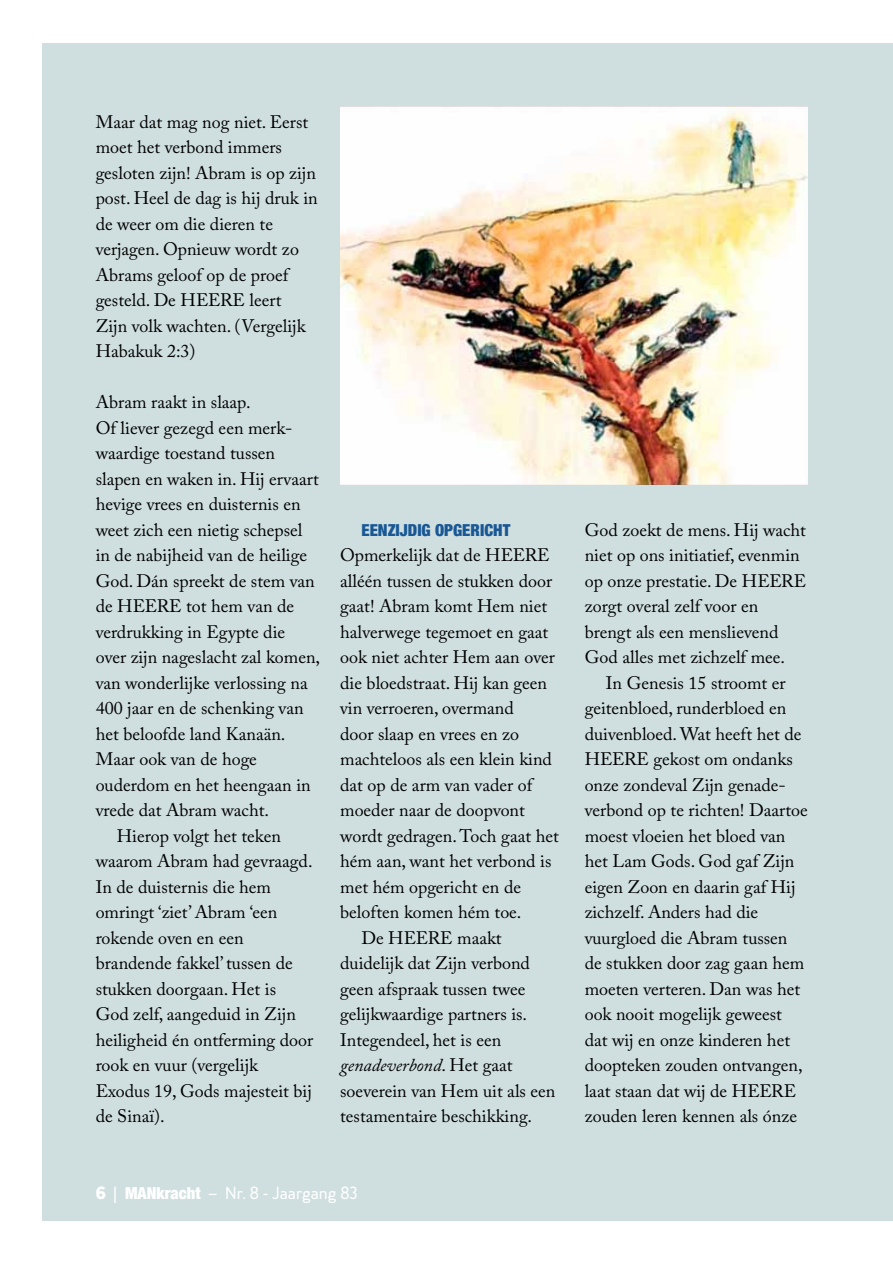
<style>
.page{position:relative;width:893px;height:1263px;background:#fff}
.page>*{position:absolute;margin:0;border:0;box-sizing:border-box;transform-origin:0 0}
.t1{font:18px/25.5px "Adobe Caslon Pro";color:#000}
.t2{font:italic 18px "Adobe Caslon Pro";color:#000}
.t3{font:16.5px "Merlo Neue";color:#fff}
.t4{font:900 condensed 16.5px "Helvetica Neue";color:#195895}
.t5{font:900 condensed 16.5px "Helvetica Neue";color:#fff}
.s1{font-style:normal}
.s2{font-family:"Merlo Neue";font-weight:700;font-stretch:normal}
.s3{font-family:"Merlo Neue";font-weight:400;font-stretch:normal}
.s4{font-family:"Helvetica Neue";font-weight:900;font-stretch:condensed}
</style>
<div class="page">
<div style="left:43px;top:43px;width:850px;height:1177px;background:#cfdedf"></div>
<img style="left:340px;top:106px;width:468px;height:379px">
<p class="t1" style="left:96px;top:109px;width:224px">Maar dat mag nog niet. Eerst moet het verbond immers gesloten zijn! Abram is op zijn post. Heel de dag is hij druk in de weer om die dieren te verjagen. Opnieuw wordt zo<br>Abrams geloof op de proef gesteld. De HEERE leert<br>Zijn volk wachten. (Vergelijk<br>Habakuk 2:3)</p>
<p class="t1" style="left:96px;top:389px;width:156px">Abram raakt in slaap.</p>
<p class="t1" style="left:96px;top:415px;width:198px">Of liever gezegd een merk-</p>
<p class="t1" style="left:96px;top:440px;width:181px">waardige toestand tussen</p>
<p class="t1" style="left:96px;top:466px;width:225px">slapen en waken in. Hij ervaart</p>
<p class="t1" style="left:96px;top:491px;width:206px">hevige vrees en duisternis en</p>
<p class="t1" style="left:96px;top:517px;width:208px">weet zich een nietig schepsel</p>
<p class="t1" style="left:96px;top:542px;width:213px">in de nabijheid van de heilige</p>
<p class="t1" style="left:96px;top:568px;width:221px">God. Dán spreekt de stem van</p>
<p class="t1" style="left:96px;top:593px;width:200px">de HEERE tot hem van de</p>
<p class="t1" style="left:96px;top:619px;width:191px">verdrukking in Egypte die</p>
<p class="t1" style="left:96px;top:644px;width:226px">over zijn nageslacht zal komen,</p>
<p class="t1" style="left:96px;top:670px;width:214px">van wonderlijke verlossing na</p>
<p class="t1" style="left:96px;top:695px;width:210px">400 jaar en de schenking van</p>
<p class="t1" style="left:96px;top:721px;width:191px">het beloofde land Kanaän.</p>
<p class="t1" style="left:96px;top:746px;width:163px">Maar ook van de hoge</p>
<p class="t1" style="left:96px;top:772px;width:217px">ouderdom en het heengaan in</p>
<p class="t1" style="left:96px;top:797px;width:175px">vrede dat Abram wacht.</p>
<p class="t1" style="left:117px;top:823px;width:166px">Hierop volgt het teken</p>
<p class="t1" style="left:96px;top:848px;width:218px">waarom Abram had gevraagd.</p>
<p class="t1" style="left:96px;top:874px;width:177px">In de duisternis die hem</p>
<p class="t1" style="left:96px;top:899px;width:183px">omringt ‘ziet’ Abram ‘een</p>
<p class="t1" style="left:96px;top:925px;width:149px">rokende oven en een</p>
<p class="t1" style="left:96px;top:950px;width:199px">brandende fakkel’ tussen de</p>
<p class="t1" style="left:96px;top:976px;width:182px">stukken doorgaan. Het is</p>
<p class="t1" style="left:96px;top:1001px;width:202px">God zelf, aangeduid in Zijn</p>
<p class="t1" style="left:96px;top:1027px;width:219px">heiligheid én ontferming door</p>
<p class="t1" style="left:96px;top:1052px;width:164px">rook en vuur (vergelijk</p>
<p class="t1" style="left:96px;top:1078px;width:218px">Exodus 19, Gods majesteit bij</p>
<p class="t1" style="left:96px;top:1103px;width:71px">de Sinaï).</p>
<p class="t4" style="left:361px;top:520px;width:150px">EENZIJDIG OPGERICHT</p>
<p class="t1" style="left:340px;top:542px;width:211px">Opmerkelijk dat de HEERE</p>
<p class="t1" style="left:340px;top:568px;width:213px">alléén tussen de stukken door</p>
<p class="t1" style="left:340px;top:593px;width:208px">gaat! Abram komt Hem niet</p>
<p class="t1" style="left:340px;top:619px;width:210px">halverwege tegemoet en gaat</p>
<p class="t1" style="left:340px;top:644px;width:216px">ook niet achter Hem aan over</p>
<p class="t1" style="left:340px;top:670px;width:208px">die bloedstraat. Hij kan geen</p>
<p class="t1" style="left:340px;top:695px;width:175px">vin verroeren, overmand</p>
<p class="t1" style="left:340px;top:721px;width:181px">door slaap en vrees en zo</p>
<p class="t1" style="left:340px;top:746px;width:213px">machteloos als een klein kind</p>
<p class="t1" style="left:340px;top:772px;width:194px">dat op de arm van vader of</p>
<p class="t1" style="left:340px;top:797px;width:186px">moeder naar de doopvont</p>
<p class="t1" style="left:340px;top:823px;width:220px">wordt gedragen. Toch gaat het</p>
<p class="t1" style="left:340px;top:848px;width:213px">hém aan, want het verbond is</p>
<p class="t1" style="left:340px;top:874px;width:182px">met hém opgericht en de</p>
<p class="t1" style="left:340px;top:899px;width:183px">beloften komen hém toe.</p>
<p class="t1" style="left:361px;top:925px;width:142px">De HEERE maakt</p>
<p class="t1" style="left:340px;top:950px;width:191px">duidelijk dat Zijn verbond</p>
<p class="t1" style="left:340px;top:976px;width:187px">geen afspraak tussen twee</p>
<p class="t1" style="left:340px;top:1001px;width:189px">gelijkwaardige partners is.</p>
<p class="t1" style="left:340px;top:1027px;width:163px">Integendeel, het is een</p>
<p class="t2" style="left:340px;top:1054px;width:174px">genadeverbond<span class="s1">. Het gaat</span></p>
<p class="t1" style="left:340px;top:1078px;width:217px">soeverein van Hem uit als een</p>
<p class="t1" style="left:340px;top:1103px;width:193px">testamentaire beschikking.</p>
<p class="t5" style="left:96px;top:1183px;width:41px"><span class="s2">6</span> <span class="s3">|</span> MAN</p>
<p class="t3" style="left:157px;top:1182px;width:203px"><span class="s4">KRACHT</span> – Nr. 8 - Jaargang 83</p>
<p class="t1" style="left:585px;top:517px;width:223px">God zoekt de mens. Hij wacht niet op ons initiatief, evenmin op onze prestatie. De HEERE zorgt overal zelf voor en brengt als een menslievend<br>God alles met zichzelf mee.</p>
<p class="t1" style="left:585px;top:670px;width:225px;text-indent:21px">In Genesis 15 stroomt er geitenbloed, runderbloed en duivenbloed. Wat heeft het de<br>HEERE gekost om ondanks onze zondeval Zijn genade&shy;verbond op te richten! Daartoe moest vloeien het bloed van het Lam Gods. God gaf Zijn eigen Zoon en daarin gaf Hij zichzelf. Anders had die vuurgloed die Abram tussen de stukken door zag gaan hem moeten verteren. Dan was het ook nooit mogelijk geweest dat wij en onze kinderen het doopteken zouden ontvangen, laat staan dat wij de HEERE zouden leren kennen als ónze</p>
</div>
